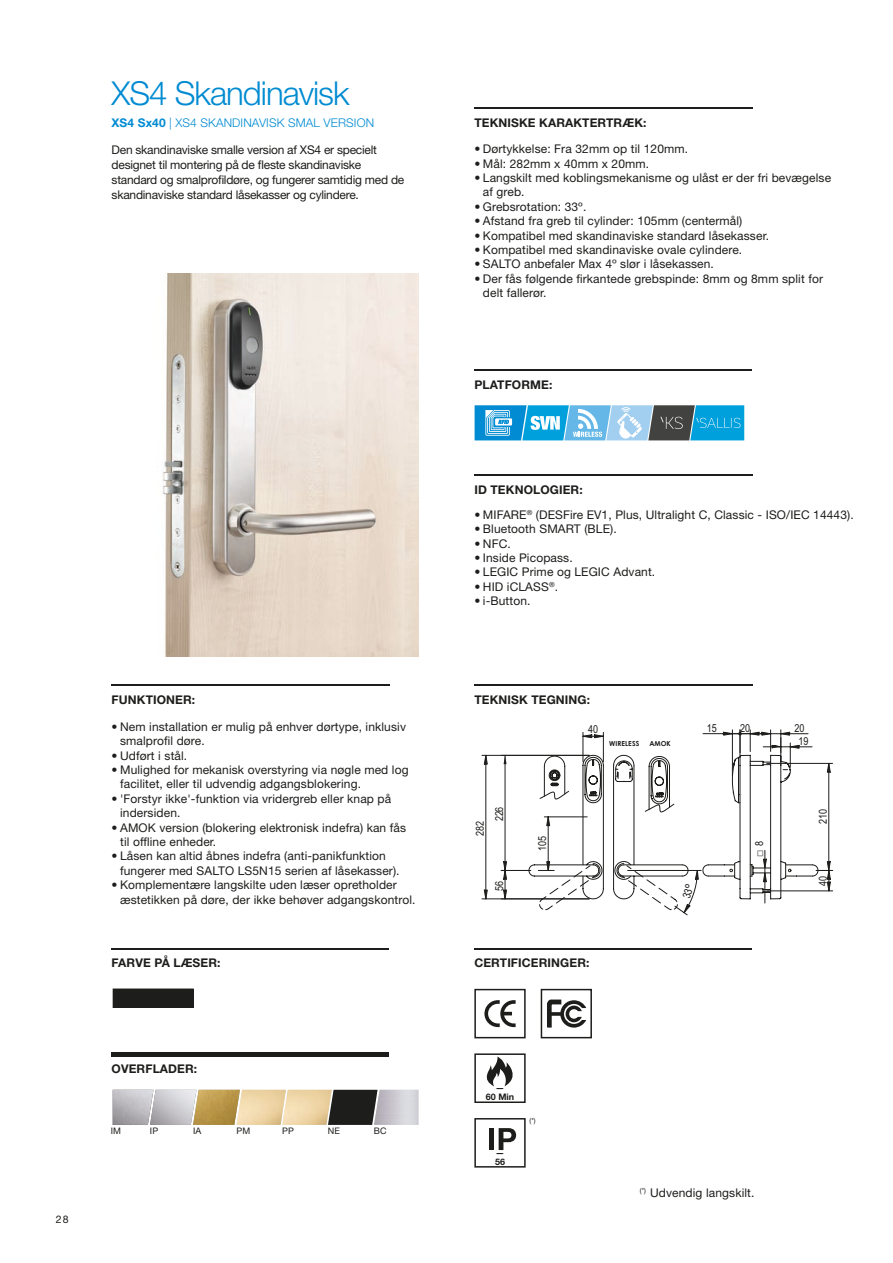
<style>
.page{position:relative;width:893px;height:1263px;background:#fff}
.page>*{position:absolute;margin:0;border:0;box-sizing:border-box;transform-origin:0 0}
.t1{font:300 33px "Helvetica Neue LT Std";letter-spacing:-.03em;color:#008bd2}
.t2{font:12px/14.4px "Helvetica Neue LT Std";letter-spacing:.01em;color:#1d1d1b}
.t3{font:12px/15px "Helvetica Neue LT Std";letter-spacing:-.02em;color:#1d1d1b}
.t4{font:700 12px "Helvetica Neue LT Std";letter-spacing:.01em;color:#1d1d1b}
.t5{font:300 12px "Helvetica Neue LT Std";letter-spacing:.01em;color:#008bd2}
.t6{font:11.85px "Arial";color:#1d1d1b}
.t7{font:11.1px "Arial Narrow";letter-spacing:-.015em;color:#1d1d1b}
.t8{font:10.5px "Helvetica Neue LT Std";color:#1d1d1b}
.t9{font:9px "Helvetica Neue LT Std";letter-spacing:.01em;color:#1d1d1b}
.t10{font:700 9px/9px "Helvetica Neue LT Std";color:#1d1d1b;text-align:center}
.t11{font:7.05px "Helvetica Neue LT Std";color:#1d1d1b}
.t12{font:700 6.9px "Century Gothic";color:#1d1d1b}
.s1{font-weight:700}
.s2{font-family:"Arial Narrow";font-size:11.1px}
</style>
<div class="page">
<div style="left:113px;top:989px;width:80px;height:18px;background:#1d1d1b"></div>
<div style="left:113px;top:989px;width:80px;height:19px;border:1px solid #1d1d1b"></div>
<hr style="left:474px;top:369px;width:278px;height:2px;background:#1d1d1b">
<hr style="left:474px;top:684px;width:279px;height:2px;background:#1d1d1b">
<hr style="left:474px;top:107px;width:279px;height:2px;background:#1d1d1b">
<hr style="left:475px;top:474px;width:278px;height:1px;background:#1d1d1b">
<hr style="left:111px;top:948px;width:278px;height:2px;background:#1d1d1b">
<hr style="left:474px;top:948px;width:278px;height:2px;background:#1d1d1b">
<div style="left:112px;top:1052px;width:277px;height:5px;background:#1d1d1b"></div>
<hr style="left:112px;top:684px;width:278px;height:2px;background:#1d1d1b">
<svg style="left:113px;top:1090px;width:305px;height:35px;background:#b8ab95"></svg>
<hr style="left:505px;top:755px;width:1px;height:115px;background:#1d1d1b">
<hr style="left:501px;top:870px;width:30px;height:1px;background:#1d1d1b">
<svg style="left:503px;top:861px;width:4px;height:39px"></svg>
<svg style="left:484px;top:754px;width:4px;height:10px"></svg>
<svg style="left:484px;top:890px;width:4px;height:10px"></svg>
<hr style="left:482px;top:755px;width:107px;height:1px;background:#1d1d1b">
<hr style="left:482px;top:898px;width:107px;height:1px;background:#1d1d1b">
<hr style="left:486px;top:755px;width:1px;height:144px;background:#1d1d1b">
<div style="left:474px;top:989px;width:52px;height:49px;border:2px solid #1d1d1b"></div>
<svg style="left:484px;top:1000px;width:32px;height:27px"></svg>
<div style="left:474px;top:1053px;width:52px;height:50px;border:2px solid #1d1d1b"></div>
<svg style="left:486px;top:1057px;width:27px;height:29px"></svg>
<div style="left:474px;top:1118px;width:52px;height:49px;border:2px solid #1d1d1b"></div>
<hr style="left:490px;top:1128px;width:4px;height:22px;background:#1d1d1b">
<svg style="left:499px;top:1128px;width:17px;height:22px"></svg>
<div style="left:541px;top:989px;width:51px;height:49px;border:2px solid #1d1d1b"></div>
<svg style="left:547px;top:999px;width:39px;height:28px"></svg>
<img style="left:162px;top:274px;width:257px;height:382px">
<svg style="left:475px;top:405px;width:269px;height:35px;background:#54a7cd"></svg>
<svg style="left:528px;top:730px;width:305px;height:185px"></svg>
<h1 class="t1" style="left:111px;top:73px;width:240px">XS4 Skandinavisk</h1>
<p class="t3" style="left:112px;top:142px;width:294px">Den skandinaviske smalle version af XS4 er specielt designet til montering på de fleste skandinaviske standard og smalprofildøre, og fungerer samtidig med de skandinaviske standard låsekasser og cylindere.</p>
<p class="t5" style="left:111px;top:116px;width:264px"><span class="s1">XS4 Sx40</span> | XS4 SKANDINAVISK SMAL VERSION</p>
<p class="t8" style="left:56px;top:1213px;width:14px">28</p>
<p class="t4" style="left:112px;top:692px;width:85px">FUNKTIONER:</p>
<p class="t2" style="left:120px;top:719px;width:287px;text-indent:-9px">• Nem installation er mulig på enhver dørtype, inklusiv smalprofil døre.</p>
<p class="t2" style="left:112px;top:748px;width:77px">• Udført i stål.</p>
<p class="t2" style="left:120px;top:762px;width:290px;text-indent:-9px">• Mulighed for mekanisk overstyring via nøgle med log facilitet, eller til udvendig adgangsblokering.</p>
<p class="t2" style="left:120px;top:791px;width:273px;text-indent:-9px">• 'Forstyr ikke'-funktion via vridergreb eller knap på indersiden.</p>
<p class="t2" style="left:120px;top:820px;width:287px;text-indent:-9px">• AMOK version (blokering elektronisk indefra) kan fås til offline enheder.</p>
<p class="t2" style="left:120px;top:849px;width:281px;text-indent:-9px">• Låsen kan altid åbnes indefra (anti-panikfunktion fungerer med SALTO LS5N15 serien af låsekasser).</p>
<p class="t2" style="left:120px;top:878px;width:297px;text-indent:-9px">• Komplementære langskilte uden læser opretholder æstetikken på døre, der ikke behøver adgangskontrol.</p>
<p class="t4" style="left:112px;top:955px;width:110px">FARVE PÅ LÆSER:</p>
<p class="t4" style="left:112px;top:1061px;width:87px">OVERFLADER:</p>
<p class="t9" style="left:111px;top:1125px;width:12px">IM</p>
<p class="t9" style="left:150px;top:1125px;width:10px">IP</p>
<p class="t9" style="left:193px;top:1125px;width:10px">IA</p>
<p class="t9" style="left:236px;top:1125px;width:15px">PM</p>
<p class="t9" style="left:282px;top:1125px;width:13px">PP</p>
<p class="t9" style="left:328px;top:1125px;width:14px">NE</p>
<p class="t9" style="left:374px;top:1125px;width:14px">BC</p>
<p class="t4" style="left:474px;top:116px;width:174px">TEKNISKE KARAKTERTRÆK:</p>
<p class="t2" style="left:474px;top:142px;width:215px">• Dørtykkelse: Fra 32mm op til 120mm.</p>
<p class="t2" style="left:474px;top:156px;width:176px">• Mål: 282mm x 40mm x 20mm.</p>
<p class="t2" style="left:483px;top:170px;width:350px;text-indent:-9px">• Langskilt med koblingsmekanisme og ulåst er der fri bevægelse af greb.</p>
<p class="t2" style="left:474px;top:199px;width:113px">• Grebsrotation: 33º.</p>
<p class="t2" style="left:474px;top:214px;width:269px">• Afstand fra greb til cylinder: 105mm (centermål)</p>
<p class="t2" style="left:474px;top:228px;width:296px">• Kompatibel med skandinaviske standard låsekasser.</p>
<p class="t2" style="left:474px;top:242px;width:269px">• Kompatibel med skandinaviske ovale cylindere.</p>
<p class="t2" style="left:474px;top:257px;width:241px">• SALTO anbefaler Max 4º slør i låsekassen.</p>
<p class="t2" style="left:483px;top:271px;width:342px;text-indent:-9px">• Der fås følgende firkantede grebspinde: 8mm og 8mm split for delt fallerør.</p>
<p class="t4" style="left:474px;top:378px;width:79px">PLATFORME:</p>
<p class="t4" style="left:474px;top:482px;width:110px">ID TEKNOLOGIER:</p>
<p class="t2" style="left:474px;top:507px;width:381px">• MIFARE<sup>®</sup> (DESFire EV1, Plus, Ultralight C, Classic - ISO/IEC 14443).</p>
<p class="t2" style="left:474px;top:522px;width:144px">• Bluetooth SMART (BLE).</p>
<p class="t2" style="left:474px;top:536px;width:38px">• NFC.</p>
<p class="t2" style="left:474px;top:550px;width:100px">• Inside Picopass.</p>
<p class="t2" style="left:474px;top:565px;width:182px">• LEGIC Prime og LEGIC Advant.</p>
<p class="t2" style="left:474px;top:579px;width:85px">• HID iCLASS<sup>®</sup>.</p>
<p class="t2" style="left:474px;top:594px;width:58px">• i-Button.</p>
<p class="t4" style="left:474px;top:692px;width:117px">TEKNISK TEGNING:</p>
<p class="t7" style="left:472px;top:835px;width:16px;rotate:-90deg">282</p>
<p class="t7" style="left:491px;top:821px;width:16px;rotate:-90deg">226</p>
<p class="t7" style="left:491px;top:891px;width:11px;rotate:-90deg">56</p>
<p class="t7" style="left:534px;top:851px;width:16px;rotate:-90deg">105</p>
<p class="t7" style="left:588px;top:721px;width:11px">40</p>
<p class="t7" style="left:707px;top:720px;width:11px">15</p>
<p class="t12" style="left:609px;top:739px;width:32px">WIRELESS</p>
<p class="t12" style="left:649px;top:739px;width:23px">AMOK</p>
<p class="t7" style="left:798px;top:733px;width:11px">19</p>
<p class="t7" style="left:740px;top:720px;width:11px">20</p>
<p class="t7" style="left:794px;top:720px;width:11px">20</p>
<p class="t6" style="left:751px;top:857px;width:18px;rotate:-90deg">□ <span class="s2">8</span></p>
<p class="t7" style="left:815px;top:824px;width:16px;rotate:-90deg">210</p>
<p class="t7" style="left:815px;top:885px;width:11px;rotate:-90deg">40</p>
<p class="t4" style="left:474px;top:955px;width:117px">CERTIFICERINGER:</p>
<p class="t10" style="left:486px;top:1083px;width:30px">—<br>60 Min</p>
<p class="t10" style="left:495px;top:1147px;width:12px;text-align:left">—<br>56</p>
<p class="t11" style="left:529px;top:1116px;width:8px">(*)</p>
<p class="t2" style="left:640px;top:1185px;width:116px"><sup>(*)</sup> Udvendig langskilt.</p>
</div>
